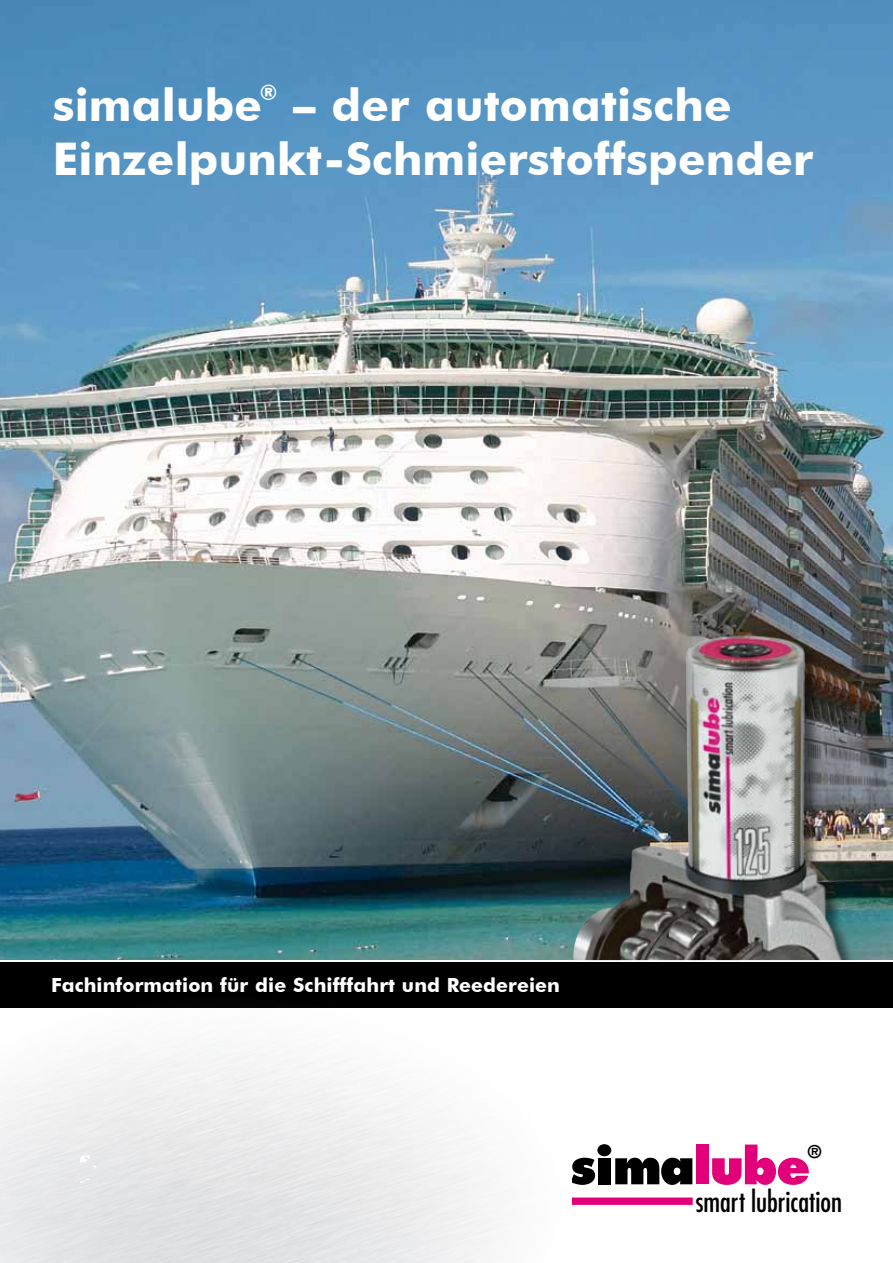
<style>
.page{position:relative;width:893px;height:1263px;background:#fff}
.page>*{position:absolute;margin:0;border:0;box-sizing:border-box;transform-origin:0 0}
.t1{font:700 45px/54px "Futura BT";letter-spacing:.005em;color:#fff}
.t2{font:condensed 28.2px "Futura";color:#000}
.t3{font:700 21px "Futura BT";color:#fff}
.t4{font:700 19.5px "Futura BT";letter-spacing:.005em;color:#fff}
.t5{font:700 17.1px "Futura";color:#000}
</style>
<div class="page">
<div style="left:0;top:961px;width:893px;height:47px;background:#000"></div>
<svg style="left:80px;top:1155px;width:16px;height:28px"></svg>
<svg style="left:572px;top:1158px;width:23px;height:27px"></svg>
<div style="left:598px;top:1158px;width:13px;height:26px;background:#000"></div>
<svg style="left:615px;top:1158px;width:77px;height:27px;background:#2e2e2e"></svg>
<div style="left:696px;top:1144px;width:13px;height:40px;background:#e2007a"></div>
<svg style="left:712px;top:1144px;width:97px;height:41px"></svg>
<div style="left:597px;top:1144px;width:14px;height:12px;background:#000;border-radius:50%"></div>
<div style="left:572px;top:1197px;width:121px;height:8px;background:#e2007a"></div>
<img style="left:0;top:0;width:893px;height:960px">
<div style="left:534px;top:635px;width:347px;height:325px;background:#000;opacity:.5"></div>
<hr style="left:0;top:960px;width:893px;height:2px;background:#fff">
<p class="t1" style="left:53px;top:78px;width:211px">simalube</p>
<p class="t3" style="left:260px;top:80px;width:19px">®</p>
<p class="t1" style="left:53px;top:78px;width:762px;text-indent:240px">– der automatische<br>Einzelpunkt-Schmierstoffspender</p>
<p class="t4" style="left:51px;top:973px;width:510px">Fachinformation für die Schifffahrt und Reedereien</p>
<p class="t5" style="left:808px;top:1140px;width:15px">®</p>
<p class="t2" style="left:696px;top:1185px;width:148px">smart lubrication</p>
</div>
